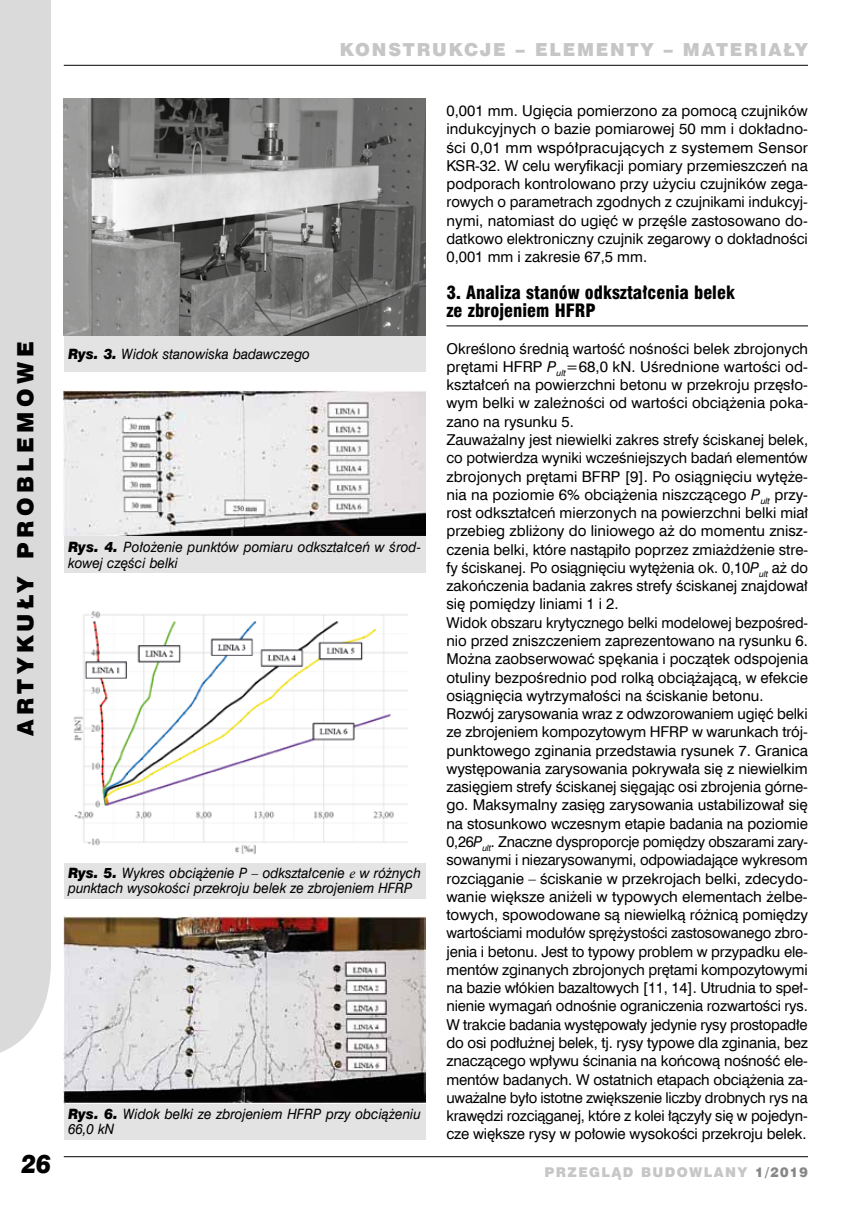
<style>
.page{position:relative;width:859px;height:1212px;background:#fff}
.page>*{position:absolute;margin:0;border:0;box-sizing:border-box;transform-origin:0 0}
.t1{font:italic 25.5px "Swis 721 Blk EU";color:#000;scale:.9 1}
.t2{font:22.5px "Swis 721 Blk EU";letter-spacing:.2em;color:#000}
.t3{font:18px/18.3px "Swis 721 Blk Cn EU";color:#000}
.t4{font:18px "Swis 721 Blk EU";letter-spacing:.1em;color:#c6c6c6}
.t5{font:15px/18.3px "Swis 721 EU Normal";letter-spacing:-.005em;color:#000;text-align:justify}
.t6{font:14.25px/15.8px "Swis 721 EU Italic";color:#000;scale:.95 1}
.t7{font:13.5px "Swis 721 Blk EU";letter-spacing:.1em;color:#c6c6c6}
.s1{font-family:"Swis 721 Blk EU";font-style:italic}
.s2{font-family:"Times New Roman";font-style:italic}
.s3{font-family:"Swis 721 EU Italic"}
.s4{color:#878787}
</style>
<div class="page">
<div style="left:0;top:0;width:51px;height:1053px;background:#dadada"></div>
<hr style="left:64px;top:1156px;width:744px;height:1px;background:#000">
<hr style="left:64px;top:65px;width:744px;height:1px;background:#000">
<hr style="left:446px;top:326px;width:362px;height:1px;background:#000">
<div style="left:64px;top:862px;width:361px;height:36px;background:#e3e3e3"></div>
<div style="left:64px;top:1103px;width:361px;height:37px;background:#e3e3e3"></div>
<img style="left:73px;top:611px;width:335px;height:244px">
<img style="left:64px;top:916px;width:361px;height:187px">
<div style="left:64px;top:336px;width:361px;height:36px;background:#e3e3e3"></div>
<img style="left:64px;top:98px;width:361px;height:238px">
<img style="left:64px;top:390px;width:361px;height:147px">
<div style="left:64px;top:537px;width:361px;height:36px;background:#e3e3e3"></div>
<p class="t4" style="left:340px;top:38px;width:209px">KONSTRUKCJE – ELE</p>
<p class="t4" style="left:577px;top:38px;width:233px">MENTY – MATERIAŁY</p>
<h2 class="t2" style="left:11px;top:736px;width:395px;rotate:-90deg">ARTYKUŁY PROBLEMOWE</h2>
<p class="t6" style="left:68px;top:347px;width:256px"><span class="s1">Rys. 3.</span> Widok stanowiska badawczego</p>
<p class="t6" style="left:68px;top:540px;width:373px"><span class="s1">Rys. 4.</span> Położenie punktów pomiaru odkształceń w środ&shy;kowej części belki</p>
<p class="t6" style="left:68px;top:865px;width:373px"><span class="s1">Rys. 5.</span> Wykres obciążenie P – odkształcenie <span class="s2">e</span> w różnych punktach wysokości przekroju belek ze zbrojeniem HFRP</p>
<h1 class="t1" style="left:21px;top:1147px;width:35px">26</h1>
<p class="t6" style="left:68px;top:1106px;width:373px"><span class="s1">Rys. 6.</span> Widok belki ze zbrojeniem HFRP przy obciążeniu<br>66,0 kN</p>
<p class="t5" style="left:446px;top:102px;width:363px">0,001 mm. Ugięcia pomierzono za pomocą czujników indukcyjnych o bazie pomiarowej 50 mm i dokładno&shy;ści 0,01 mm współpracujących z systemem Sensor KSR-32. W celu weryfikacji pomiary przemieszczeń na podporach kontrolowano przy użyciu czujników zega&shy;rowych o parametrach zgodnych z czujnikami indukcyj&shy;nymi, natomiast do ugięć w przęśle zastosowano do&shy;datkowo elektroniczny czujnik zegarowy o dokładności 0,001 mm i zakresie 67,5 mm.</p>
<p class="t3" style="left:446px;top:284px;width:290px">3. Analiza stanów odkształcenia belek ze zbrojeniem HFRP</p>
<p class="t5" style="left:446px;top:340px;width:363px;text-align:left">Określono średnią wartość nośności belek zbrojonych prętami HFRP <span class="s3">P</span><sub>ult</sub>=68,0 kN. Uśrednione wartości od&shy;kształceń na powierzchni betonu w przekroju przęsło&shy;wym belki w zależności od wartości obciążenia poka&shy;zano na rysunku 5.<br>Zauważalny jest niewielki zakres strefy ściskanej belek, co potwierdza wyniki wcześniejszych badań elementów zbrojonych prętami BFRP [9]. Po osiągnięciu wytęże&shy;nia na poziomie 6% obciążenia niszczącego <span class="s3">P</span><sub>ult</sub> przy&shy;rost odkształceń mierzonych na powierzchni belki miał przebieg zbliżony do liniowego aż do momentu znisz&shy;czenia belki, które nastąpiło poprzez zmiażdżenie stre&shy;fy ściskanej. Po osiągnięciu wytężenia ok. 0,10<span class="s3">P</span><sub>ult</sub> aż do zakończenia badania zakres strefy ściskanej znajdował się pomiędzy liniami 1 i 2.<br>Widok obszaru krytycznego belki modelowej bezpośred&shy;nio przed zniszczeniem zaprezentowano na rysunku 6.<br>Można zaobserwować spękania i początek odspojenia otuliny bezpośrednio pod rolką obciążającą, w efekcie osiągnięcia wytrzymałości na ściskanie betonu.<br>Rozwój zarysowania wraz z odwzorowaniem ugięć belki ze zbrojeniem kompozytowym HFRP w warunkach trój&shy;punktowego zginania przedstawia rysunek 7. Granica występowania zarysowania pokrywała się z niewielkim zasięgiem strefy ściskanej sięgając osi zbrojenia górne&shy;go. Maksymalny zasięg zarysowania ustabilizował się na stosunkowo wczesnym etapie badania na poziomie 0,26<span class="s3">P</span><sub>ult</sub>. Znaczne dysproporcje pomiędzy obszarami zary&shy;sowanymi i niezarysowanymi, odpowiadające wykresom rozciąganie – ściskanie w przekrojach belki, zdecydo&shy;wanie większe aniżeli w typowych elementach żelbe&shy;towych, spowodowane są niewielką różnicą pomiędzy wartościami modułów sprężystości zastosowanego zbro&shy;jenia i betonu. Jest to typowy problem w przypadku ele&shy;mentów zginanych zbrojonych prętami kompozytowymi na bazie włókien bazaltowych [11, 14]. Utrudnia to speł&shy;nienie wymagań odnośnie ograniczenia rozwartości rys.<br>W trakcie badania występowały jedynie rysy prostopadłe do osi podłużnej belek, tj. rysy typowe dla zginania, bez znaczącego wpływu ścinania na końcową nośność ele&shy;mentów badanych. W ostatnich etapach obciążenia za&shy;uważalne było istotne zwiększenie liczby drobnych rys na krawędzi rozciąganej, które z kolei łączyły się w pojedyn&shy;cze większe rysy w połowie wysokości przekroju belek.</p>
<p class="t7" style="left:545px;top:1163px;width:265px">PRZEGLĄD BUDOWLANY <span class="s4">1/2019</span></p>
</div>
